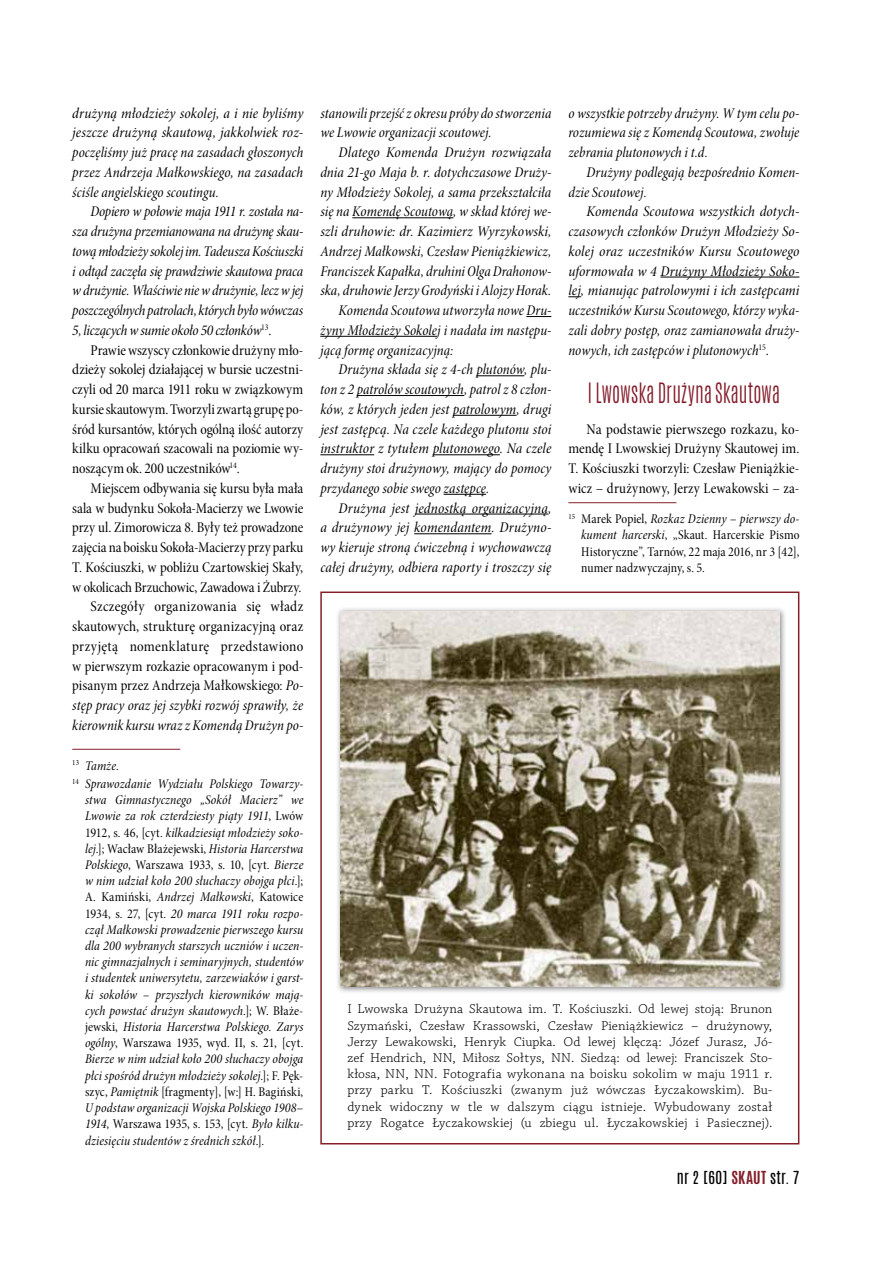
<style>
.page{position:relative;width:893px;height:1263px;background:#fff}
.page>*{position:absolute;margin:0;border:0;box-sizing:border-box;transform-origin:0 0}
.t1{font:300 23.4px "Antonio";letter-spacing:.005em;color:#841c2a;scale:.83 1}
.t2{font:15px/19.8px "Minion Pro Cn It Subh";letter-spacing:.005em;color:#000;text-align:justify}
.t3{font:15px/19.8px "Minion Pro Cn Subh";color:#000;text-align:justify}
.t4{font:15px "Antonio";letter-spacing:.025em;color:#000}
.t5{font:13.5px/16.2px "Minion Pro Cn It Subh";letter-spacing:.01em;color:#000}
.t6{font:13.5px/16.2px "Chaparral Pro Light Capt";letter-spacing:.01em;color:#000;text-align:justify}
.t7{font:13.5px/16.2px "Minion Pro Cn Subh";letter-spacing:.015em;color:#000;text-align:justify}
.s1{font-family:"Minion Pro Cn Subh"}
.s2{font-family:"Minion Pro Cn It Subh"}
.s3{font-weight:700;color:#841f2a}
</style>
<div class="page">
<div style="left:320px;top:591px;width:479px;height:553px;border:2px solid #841f2a"></div>
<hr style="left:72px;top:749px;width:108px;height:1px;background:#841f2a">
<hr style="left:352px;top:217px;width:101px;height:1px;background:#000">
<svg style="left:526px;top:316px;width:25px;height:1px"></svg>
<hr style="left:320px;top:336px;width:117px;height:1px;background:#000">
<hr style="left:476px;top:375px;width:48px;height:1px;background:#000">
<hr style="left:357px;top:395px;width:107px;height:1px;background:#000">
<hr style="left:453px;top:415px;width:63px;height:1px;background:#000">
<hr style="left:320px;top:454px;width:54px;height:1px;background:#000">
<hr style="left:433px;top:454px;width:67px;height:1px;background:#000">
<hr style="left:444px;top:494px;width:42px;height:1px;background:#000">
<hr style="left:415px;top:514px;width:133px;height:1px;background:#000">
<hr style="left:414px;top:533px;width:78px;height:1px;background:#000">
<hr style="left:660px;top:277px;width:139px;height:1px;background:#000">
<svg style="left:568px;top:296px;width:13px;height:1px"></svg>
<hr style="left:568px;top:502px;width:108px;height:1px;background:#841f2a">
<div style="left:335px;top:606px;width:452px;height:388px;background:#000;opacity:.5"></div>
<img style="left:340px;top:611px;width:439px;height:375px">
<p class="t2" style="left:72px;top:103px;width:233px">drużyną młodzieży sokolej, a i nie byliśmy jeszcze drużyną skautową, jakkolwiek roz&shy;poczęliśmy już pracę na zasadach głoszonych przez Andrzeja Małkowskiego, na zasadach ściśle angielskiego scoutingu.</p>
<p class="t2" style="left:72px;top:202px;width:233px;text-indent:18px">Dopiero w połowie maja 1911 r. została na&shy;sza drużyna przemianowana na drużynę skau&shy;tową młodzieży sokolej im. Tadeusza Kościuszki i odtąd zaczęła się prawdziwie skautowa praca w drużynie. Właściwie nie w drużynie, lecz w jej poszczególnych patrolach, których było wówczas 5, liczących w sumie około 50 członków<sup>13</sup><span class="s1">.</span></p>
<p class="t3" style="left:72px;top:340px;width:233px;text-indent:18px">Prawie wszyscy członkowie drużyny mło&shy;dzieży sokolej działającej w bursie uczestni&shy;czyli od 20 marca 1911 roku w związkowym kursie skautowym. Tworzyli zwartą grupę po&shy;śród kursantów, których ogólną ilość autorzy kilku opracowań szacowali na poziomie wy&shy;noszącym ok. 200 uczestników<sup>14</sup>.</p>
<p class="t3" style="left:72px;top:478px;width:233px;text-align:right">Miejscem odbywania się kursu była mała sala w budynku Sokoła-Macierzy we Lwowie przy ul. Zimorowicza 8. Były też prowadzone zajęcia na boisku Sokoła-Macierzy przy parku T. Kościuszki, w pobliżu Czartowskiej Skały, w okolicach Brzuchowic, Zawadowa i Żubrzy.<br>Szczegóły organizowania się władz skautowych, strukturę organizacyjną oraz przyjętą nomenklaturę przedstawiono w pierwszym rozkazie opracowanym i pod&shy;pisanym przez Andrzeja Małkowskiego: <span class="s2">Po-</span></p>
<p class="t2" style="left:72px;top:695px;width:233px">stęp pracy oraz jej szybki rozwój sprawiły, że kierownik kursu wraz z Komendą Drużyn po-</p>
<p class="t5" style="left:72px;top:756px;width:233px;line-height:18.3px"><sup>13</sup> Tamże<span class="s1">.<br></span><sup>14</sup> Sprawozdanie Wydziału Polskiego Towarzy-</p>
<p class="t5" style="left:85px;top:792px;width:220px;text-align:justify">stwa Gimnastycznego „Sokół Macierz” we Lwowie za rok czterdziesty piąty 1911<span class="s1">, Lwów 1912, s. 46, [cyt.</span> kilkadziesiąt młodzieży soko&shy;lej<span class="s1">.]; Wacław Błażejewski,</span> Historia Harcerstwa</p>
<p class="t7" style="left:85px;top:857px;width:220px"><span class="s2">Polskiego</span>, Warszawa 1933, s. 10, [cyt. <span class="s2">Bierze</span></p>
<p class="t5" style="left:85px;top:873px;width:220px">w nim udział koło 200 słuchaczy obojga płci<span class="s1">.];</span></p>
<p class="t7" style="left:85px;top:889px;width:220px">A. Kamiński, <span class="s2">Andrzej Małkowski</span>, Katowice</p>
<p class="t5" style="left:85px;top:905px;width:220px;text-align:justify"><span class="s1">1934, s. 27, [cyt.</span> 20 marca 1911 roku rozpo&shy;czął Małkowski prowadzenie pierwszego kursu dla 200 wybranych starszych uczniów i uczen&shy;nic gimnazjalnych i seminaryjnych, studentów i studentek uniwersytetu, zarzewiaków i garst&shy;ki sokołów – przyszłych kierowników mają&shy;cych powstać drużyn skautowych<span class="s1">.]; W. Błaże&shy;jewski,</span> Historia Harcerstwa Polskiego. Zarys</p>
<p class="t7" style="left:85px;top:1035px;width:220px"><span class="s2">ogólny</span>, Warszawa 1935, wyd. II, s. 21, [cyt.</p>
<p class="t5" style="left:85px;top:1051px;width:220px">Bierze w nim udział koło 200 słuchaczy obojga płci spośród drużyn młodzieży sokolej<span class="s1">.]; F. Pęk-</span></p>
<p class="t7" style="left:85px;top:1084px;width:220px">szyc, <span class="s2">Pamiętnik</span> [fragmenty], [w:] H. Bagiński,</p>
<p class="t5" style="left:85px;top:1100px;width:220px">U podstaw organizacji Wojska Polskiego 1908–</p>
<p class="t7" style="left:85px;top:1116px;width:220px"><span class="s2">1914</span>, Warszawa 1935, s. 153, [cyt. <span class="s2">Było kilku-</span></p>
<p class="t5" style="left:85px;top:1132px;width:181px">dziesięciu studentów z średnich szkół<span class="s1">.].</span></p>
<p class="t2" style="left:320px;top:103px;width:232px">stanowili przejść z okresu próby do stworzenia we Lwowie organizacji scoutowej.</p>
<p class="t2" style="left:339px;top:143px;width:214px">Dlatego Komenda Drużyn rozwiązała</p>
<p class="t2" style="left:320px;top:162px;width:233px">dnia 21-go Maja b. r. dotychczasowe Druży-</p>
<p class="t2" style="left:320px;top:182px;width:232px">ny Młodzieży Sokolej, a sama przekształciła</p>
<p class="t2" style="left:320px;top:202px;width:233px">się na Komendę Scoutową, w skład której we-</p>
<p class="t2" style="left:320px;top:222px;width:233px">szli druhowie: dr. Kazimierz Wyrzykowski,</p>
<p class="t2" style="left:320px;top:241px;width:233px">Andrzej Małkowski, Czesław Pieniążkiewicz,</p>
<p class="t2" style="left:320px;top:261px;width:233px">Franciszek Kapałka, druhini Olga Drahonow-</p>
<p class="t2" style="left:320px;top:281px;width:233px">ska, druhowie Jerzy Grodyński i Alojzy Horak.</p>
<p class="t2" style="left:339px;top:301px;width:214px">Komenda Scoutowa utworzyła nowe Dru-</p>
<p class="t2" style="left:320px;top:320px;width:233px">żyny Młodzieży Sokolej i nadała im następu-</p>
<p class="t2" style="left:320px;top:340px;width:135px">jącą formę organizacyjną:</p>
<p class="t2" style="left:339px;top:360px;width:214px">Drużyna składa się z 4-ch plutonów, plu-</p>
<p class="t2" style="left:320px;top:379px;width:233px">ton z 2 patrolów scoutowych, patrol z 8 człon-</p>
<p class="t2" style="left:320px;top:399px;width:233px">ków, z których jeden jest patrolowym, drugi</p>
<p class="t2" style="left:320px;top:419px;width:232px">jest zastępcą. Na czele każdego plutonu stoi</p>
<p class="t2" style="left:320px;top:439px;width:233px">instruktor z tytułem plutonowego. Na czele</p>
<p class="t2" style="left:320px;top:459px;width:232px">drużyny stoi drużynowy, mający do pomocy</p>
<p class="t2" style="left:320px;top:478px;width:170px">przydanego sobie swego zastępcę.</p>
<p class="t2" style="left:339px;top:498px;width:214px">Drużyna jest jednostką organizacyjną,</p>
<p class="t2" style="left:320px;top:518px;width:233px">a drużynowy jej komendantem. Drużyno-</p>
<p class="t2" style="left:320px;top:538px;width:232px">wy kieruje stroną ćwiczebną i wychowawczą</p>
<p class="t2" style="left:320px;top:557px;width:232px">całej drużyny, odbiera raporty i troszczy się</p>
<p class="t2" style="left:568px;top:103px;width:233px">o wszystkie potrzeby drużyny. W tym celu po&shy;rozumiewa się z Komendą Scoutowa, zwołuje zebrania plutonowych i t.d.</p>
<p class="t2" style="left:568px;top:162px;width:233px;text-indent:18px">Drużyny podlegają bezpośrednio Komen&shy;dzie Scoutowej.</p>
<p class="t2" style="left:568px;top:202px;width:233px;text-indent:18px">Komenda Scoutowa wszystkich dotych&shy;czasowych członków Drużyn Młodzieży So&shy;kolej oraz uczestników Kursu Scoutowego uformowała w 4 Drużyny Młodzieży Soko&shy;lej, mianując patrolowymi i ich zastępcami uczestników Kursu Scoutowego, którzy wyka&shy;zali dobry postęp, oraz zamianowała druży&shy;nowych, ich zastępców i plutonowych<sup>15</sup><span class="s1">.</span></p>
<h1 class="t1" style="left:588px;top:376px;width:233px">I Lwowska Drużyna Skautowa</h1>
<p class="t3" style="left:568px;top:419px;width:233px;text-indent:18px">Na podstawie pierwszego rozkazu, ko&shy;mendę I Lwowskiej Drużyny Skautowej im.<br>T. Kościuszki tworzyli: Czesław Pieniążkie&shy;wicz – drużynowy, Jerzy Lewakowski – za-</p>
<p class="t5" style="left:568px;top:511px;width:233px"><sup>15</sup> <span class="s1">Marek Popiel,</span> Rozkaz Dzienny – pierwszy do-</p>
<p class="t7" style="left:581px;top:527px;width:220px"><span class="s2">kument harcerski</span>, „Skaut. Harcerskie Pismo Historyczne”, Tarnów, 22 maja 2016, nr 3 [42], numer nadzwyczajny, s. 5.</p>
<p class="t6" style="left:347px;top:1001px;width:427px">I Lwowska Drużyna Skautowa im. T. Kościuszki. Od lewej stoją: Brunon Szymański, Czesław Krassowski, Czesław Pieniążkiewicz – drużynowy, Jerzy Lewakowski, Henryk Ciupka. Od lewej klęczą: Józef Jurasz, Jó&shy;zef Hendrich, NN, Miłosz Sołtys, NN. Siedzą: od lewej: Franciszek Sto&shy;kłosa, NN, NN. Fotografia wykonana na boisku sokolim w maju 1911 r. przy parku T. Kościuszki (zwanym już wówczas Łyczakowskim). Bu&shy;dynek widoczny w tle w dalszym ciągu istnieje. Wybudowany został przy Rogatce Łyczakowskiej (u zbiegu ul. Łyczakowskiej i Pasiecznej).</p>
<p class="t4" style="left:677px;top:1166px;width:124px">NR 2 [60] <span class="s3">SKAUT</span> STR. 7</p>
</div>
